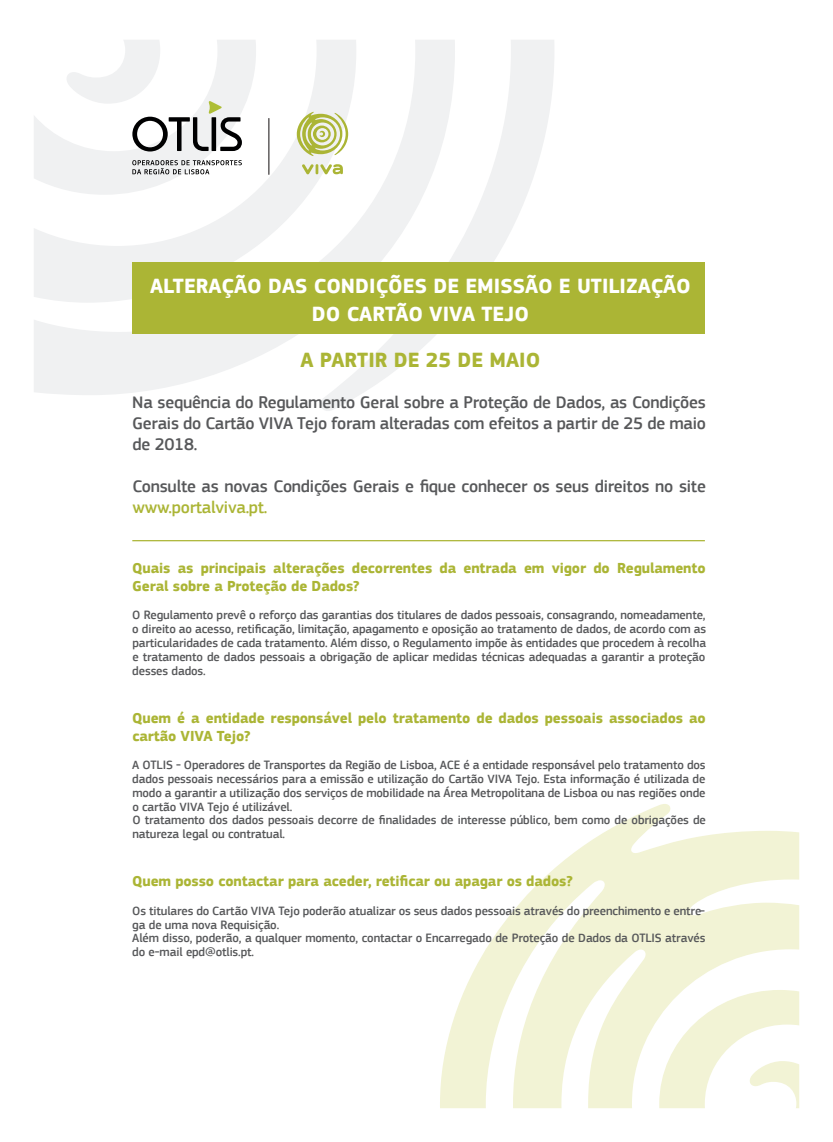
<style>
.page{position:relative;width:833px;height:1142px;background:#fff}
.page>*{position:absolute;margin:0;border:0;box-sizing:border-box;transform-origin:0 0}
.t1{font:700 21.25px/27.5px "PF Square Sans Pro";color:#fff;text-align:center}
.t2{font:700 21.25px "PF Square Sans Pro";color:#abb535}
.t3{font:500 17.5px/21px "PF Square Sans Pro";letter-spacing:-.015em;color:#57585a;text-align:justify}
.t4{font:500 17.5px "PF Square Sans Pro";letter-spacing:-.015em;color:#abb535}
.t5{font:700 15px/18px "PF Square Sans Pro";letter-spacing:-.01em;color:#abb535}
.t6{font:500 12.5px/13.8px "PF Square Sans Pro";letter-spacing:-.01em;color:#57585a}
</style>
<div class="page">
<svg style="left:34px;top:40px;width:283px;height:355px;fill:#f1f2f3"></svg>
<svg style="left:317px;top:40px;width:237px;height:371px"></svg>
<svg style="left:440px;top:804px;width:359px;height:303px;fill:#f2f3d5"></svg>
<svg style="left:659px;top:989px;width:140px;height:118px"></svg>
<div style="left:132px;top:262px;width:573px;height:71px;background:#abb535"></div>
<svg style="left:302px;top:164px;width:41px;height:10px"></svg>
<svg style="left:297px;top:111px;width:51px;height:45px"></svg>
<svg style="left:34px;top:40px;width:222px;height:155px"></svg>
<hr style="left:268px;top:118px;width:1px;height:57px;background:#231f20">
<hr style="left:132px;top:540px;width:573px;height:1px;background:#abb535">
<h1 class="t1" style="left:150px;top:273px;width:542px">ALTERAÇÃO DAS CONDIÇÕES DE EMISSÃO E UTILIZAÇÃO<br>DO CARTÃO VIVA TEJO</h1>
<h1 class="t2" style="left:301px;top:347px;width:241px">A PARTIR DE 25 DE MAIO</h1>
<h2 class="t3" style="left:132px;top:391px;width:575px">Na sequência do Regulamento Geral sobre a Proteção de Dados, as Condições Gerais do Cartão VIVA Tejo foram alteradas com efeitos a partir de 25 de maio de 2018.</h2>
<h2 class="t3" style="left:132px;top:475px;width:575px">Consulte as novas Condições Gerais e fique conhecer os seus direitos no site</h2>
<h2 class="t4" style="left:132px;top:496px;width:137px">www.portalviva.pt.</h2>
<p class="t5" style="left:132px;top:559px;width:575px">Quais as principais alterações decorrentes da entrada em vigor do Regulamento<br>Geral sobre a Proteção de Dados?</p>
<p class="t6" style="left:132px;top:608px;width:575px;text-align:justify">O Regulamento prevê o reforço das garantias dos titulares de dados pessoais, consagrando, nomeadamente, o direito ao acesso, retificação, limitação, apagamento e oposição ao tratamento de dados, de acordo com as particularidades de cada tratamento. Além disso, o Regulamento impõe às entidades que procedem à recolha e tratamento de dados pessoais a obrigação de aplicar medidas técnicas adequadas a garantir a proteção desses dados.</p>
<p class="t5" style="left:132px;top:709px;width:575px">Quem é a entidade responsável pelo tratamento de dados pessoais associados ao cartão VIVA Tejo?</p>
<p class="t6" style="left:132px;top:758px;width:575px">A OTLIS - Operadores de Transportes da Região de Lisboa, ACE é a entidade responsável pelo tratamento dos dados pessoais necessários para a emissão e utilização do Cartão VIVA Tejo. Esta informação é utilizada de modo a garantir a utilização dos serviços de mobilidade na Área Metropolitana de Lisboa ou nas regiões onde o cartão VIVA Tejo é utilizável.<br>O tratamento dos dados pessoais decorre de finalidades de interesse público, bem como de obrigações de natureza legal ou contratual.</p>
<p class="t5" style="left:132px;top:872px;width:442px">Quem posso contactar para aceder, retificar ou apagar os dados?</p>
<p class="t6" style="left:132px;top:904px;width:575px">Os titulares do Cartão VIVA Tejo poderão atualizar os seus dados pessoais através do preenchimento e entre&shy;ga de uma nova Requisição.<br>Além disso, poderão, a qualquer momento, contactar o Encarregado de Proteção de Dados da OTLIS através do e-mail epd@otlis.pt.</p>
</div>
